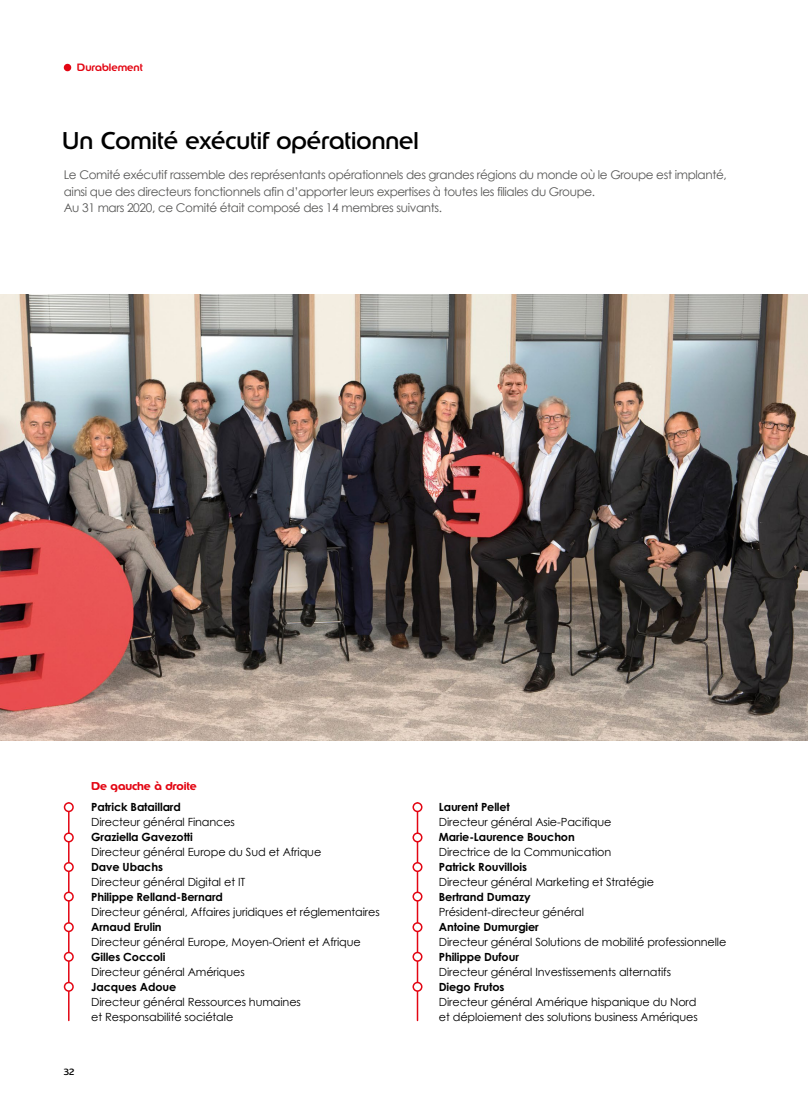
<style>
.page{position:relative;width:808px;height:1106px;background:#fff}
.page>*{position:absolute;margin:0;border:0;box-sizing:border-box;transform-origin:0 0}
.t1{font:24px "Edenred";color:#000}
.t2{font:12px/16.5px "Century Gothic";letter-spacing:-.03em;color:#575756}
.t3{font:11.25px/15px "Century Gothic";letter-spacing:-.01em;color:#000}
.t4{font:700 11.25px "Century Gothic";letter-spacing:-.01em;color:#000}
.t5{font:700 11.25px "Edenred";letter-spacing:-.01em;color:#e30613}
.t6{font:500 10.5px "Edenred";color:#e30613}
.t7{font:9px "Edenred";color:#000}
</style>
<div class="page">
<img style="left:0;top:295px;width:808px;height:445px">
<div style="left:64px;top:64px;width:7px;height:7px;background:#e30613;border-radius:50%"></div>
<hr style="left:68px;top:803px;width:2px;height:217px;background:#e30613">
<hr style="left:417px;top:803px;width:1px;height:217px;background:#e30613">
<div style="left:65px;top:803px;width:8px;height:8px;background:#fff;border-radius:50%"></div>
<div style="left:64px;top:802px;width:10px;height:10px;border:2px solid #e30613;border-radius:50%"></div>
<div style="left:413px;top:803px;width:9px;height:8px;background:#fff;border-radius:50%"></div>
<div style="left:412px;top:802px;width:10px;height:10px;border:2px solid #e30613;border-radius:50%"></div>
<div style="left:65px;top:833px;width:8px;height:8px;background:#fff;border-radius:50%"></div>
<div style="left:64px;top:832px;width:10px;height:10px;border:2px solid #e30613;border-radius:50%"></div>
<div style="left:413px;top:833px;width:9px;height:8px;background:#fff;border-radius:50%"></div>
<div style="left:412px;top:832px;width:10px;height:10px;border:2px solid #e30613;border-radius:50%"></div>
<div style="left:65px;top:862px;width:8px;height:9px;background:#fff;border-radius:50%"></div>
<div style="left:64px;top:862px;width:10px;height:10px;border:2px solid #e30613;border-radius:50%"></div>
<div style="left:413px;top:862px;width:9px;height:9px;background:#fff;border-radius:50%"></div>
<div style="left:412px;top:862px;width:10px;height:10px;border:2px solid #e30613;border-radius:50%"></div>
<div style="left:65px;top:892px;width:8px;height:8px;background:#fff;border-radius:50%"></div>
<div style="left:64px;top:891px;width:10px;height:10px;border:2px solid #e30613;border-radius:50%"></div>
<div style="left:413px;top:892px;width:9px;height:8px;background:#fff;border-radius:50%"></div>
<div style="left:412px;top:891px;width:10px;height:10px;border:2px solid #e30613;border-radius:50%"></div>
<div style="left:65px;top:923px;width:8px;height:8px;background:#fff;border-radius:50%"></div>
<div style="left:64px;top:922px;width:10px;height:10px;border:2px solid #e30613;border-radius:50%"></div>
<div style="left:413px;top:923px;width:9px;height:8px;background:#fff;border-radius:50%"></div>
<div style="left:412px;top:922px;width:10px;height:10px;border:2px solid #e30613;border-radius:50%"></div>
<div style="left:65px;top:952px;width:8px;height:9px;background:#fff;border-radius:50%"></div>
<div style="left:64px;top:951px;width:10px;height:10px;border:2px solid #e30613;border-radius:50%"></div>
<div style="left:413px;top:952px;width:9px;height:9px;background:#fff;border-radius:50%"></div>
<div style="left:412px;top:951px;width:10px;height:10px;border:2px solid #e30613;border-radius:50%"></div>
<div style="left:65px;top:982px;width:8px;height:9px;background:#fff;border-radius:50%"></div>
<div style="left:64px;top:981px;width:10px;height:10px;border:2px solid #e30613;border-radius:50%"></div>
<div style="left:413px;top:982px;width:9px;height:9px;background:#fff;border-radius:50%"></div>
<div style="left:412px;top:981px;width:10px;height:10px;border:2px solid #e30613;border-radius:50%"></div>
<p class="t6" style="left:77px;top:60px;width:67px">Durablement</p>
<h1 class="t1" style="left:62px;top:124px;width:358px">Un Comité exécutif opérationnel</h1>
<p class="t2" style="left:64px;top:167px;width:664px">Le Comité exécutif rassemble des représentants opérationnels des grandes régions du monde où le Groupe est implanté, ainsi que des directeurs fonctionnels afin d’apporter leurs expertises à toutes les filiales du Groupe.<br>Au 31 mars 2020, ce Comité était composé des 14 membres suivants.</p>
<p class="t5" style="left:91px;top:778px;width:107px">De gauche à droite</p>
<p class="t4" style="left:91px;top:800px;width:91px">Patrick Bataillard</p>
<p class="t3" style="left:91px;top:814px;width:145px">Directeur général Finances</p>
<p class="t4" style="left:91px;top:830px;width:103px">Graziella Gavezotti</p>
<p class="t3" style="left:91px;top:844px;width:232px">Directeur général Europe du Sud et Afrique</p>
<p class="t4" style="left:91px;top:860px;width:73px">Dave Ubachs</p>
<p class="t3" style="left:91px;top:874px;width:156px">Directeur général Digital et IT</p>
<p class="t4" style="left:91px;top:890px;width:133px">Philippe Relland-Bernard</p>
<p class="t3" style="left:91px;top:904px;width:290px">Directeur général, Affaires juridiques et réglementaires</p>
<p class="t4" style="left:91px;top:920px;width:72px">Arnaud Erulin</p>
<p class="t3" style="left:91px;top:934px;width:271px">Directeur général Europe, Moyen-Orient et Afrique</p>
<p class="t4" style="left:91px;top:950px;width:76px">Gilles Coccoli</p>
<p class="t3" style="left:91px;top:964px;width:155px">Directeur général Amériques</p>
<p class="t4" style="left:91px;top:980px;width:87px">Jacques Adoue</p>
<p class="t3" style="left:91px;top:994px;width:211px">Directeur général Ressources humaines et Responsabilité sociétale</p>
<p class="t7" style="left:64px;top:1065px;width:12px">32</p>
<p class="t4" style="left:439px;top:800px;width:73px">Laurent Pellet</p>
<p class="t3" style="left:439px;top:814px;width:174px">Directeur général Asie-Pacifique</p>
<p class="t4" style="left:439px;top:830px;width:137px">Marie-Laurence Bouchon</p>
<p class="t3" style="left:439px;top:844px;width:174px">Directrice de la Communication</p>
<p class="t4" style="left:439px;top:860px;width:90px">Patrick Rouvillois</p>
<p class="t3" style="left:439px;top:874px;width:217px">Directeur général Marketing et Stratégie</p>
<p class="t4" style="left:439px;top:890px;width:93px">Bertrand Dumazy</p>
<p class="t3" style="left:439px;top:904px;width:147px">Président-directeur général</p>
<p class="t4" style="left:439px;top:920px;width:102px">Antoine Dumurgier</p>
<p class="t3" style="left:439px;top:934px;width:289px">Directeur général Solutions de mobilité professionnelle</p>
<p class="t4" style="left:439px;top:950px;width:82px">Philippe Dufour</p>
<p class="t3" style="left:439px;top:964px;width:234px">Directeur général Investissements alternatifs</p>
<p class="t4" style="left:439px;top:980px;width:67px">Diego Frutos</p>
<p class="t3" style="left:439px;top:994px;width:260px">Directeur général Amérique hispanique du Nord et déploiement des solutions business Amériques</p>
</div>
